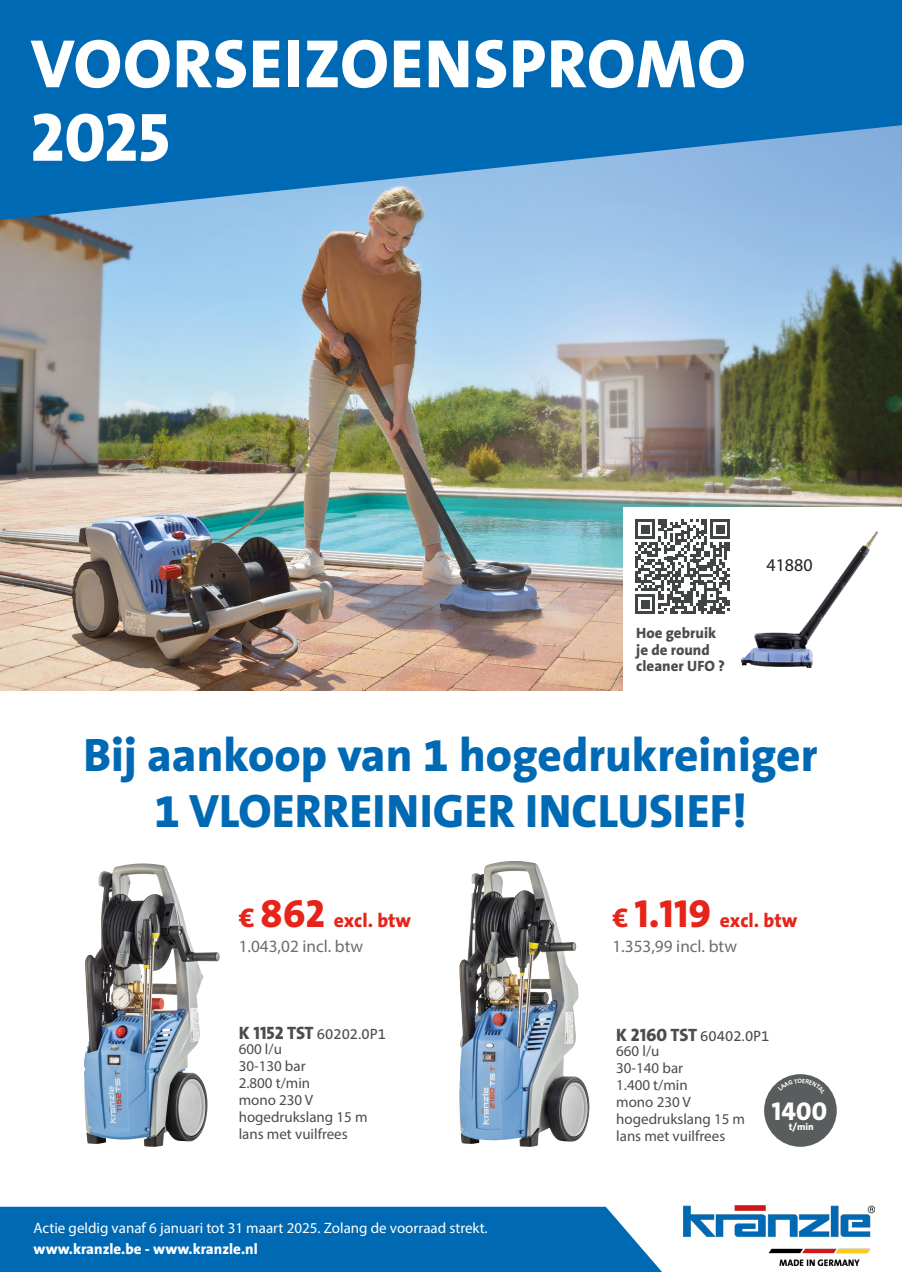
<style>
.page{position:relative;width:902px;height:1272px;background:#fff}
.page>*{position:absolute;margin:0;border:0;box-sizing:border-box;transform-origin:0 0}
.Titel_2{font:69px/73.5px "The Sans LP8 Ex Bld";letter-spacing:.015em;color:#fff}
.t1{font:800 47.1px "The Sans B W8";color:#0069b4}
.t2{font:25.95px "The Sans LP8 Ex Bld";color:#fff}
.t3{font:19.5px "The Sans LP8 Ex Bld";color:#e72419}
.Bekijk_de_video{font:18px "Myriad Pro";color:#231f20}
.t4{font:17.25px "Myriad Pro";color:#6c6d70}
.t5{font:15px "Myriad Pro";color:#4b4c4d}
.t6{font:15px "Myriad Pro";color:#fff}
.t7{font:15px "The Sans B5 Plain";color:#4b4c4d}
.t8{font:15px/16.2px "The Sans LP8 Ex Bld";color:#4b4c4d}
.t9{font:15px "The Sans LP8 Ex Bld";color:#fff}
.t10{font:9.9px "The Sans LP8 Ex Bld";color:#fff}
.s1{font-size:27px}
.s2{font-size:39.3px}
.s3{font-family:"The Sans LP8 Ex Bld";font-size:18px}
</style>
<div class="page">
<div style="left:0;top:1206px;width:661px;height:65px;background:#0069b4"></div>
<img style="left:0;top:220px;width:901px;height:470px">
<img style="left:84px;top:863px;width:136px;height:283px">
<img style="left:459px;top:861px;width:131px;height:285px">
<div style="left:764px;top:1074px;width:72px;height:72px;background:#595d5d;border-radius:50%"></div>
<div style="left:623px;top:507px;width:278px;height:188px;background:#fff"></div>
<svg style="left:635px;top:519px;width:95px;height:95px"></svg>
<svg style="left:0;top:0;width:901px;height:220px;background:#1f7abd"></svg>
<img style="left:741px;top:531px;width:138px;height:137px">
<div style="left:764px;top:556px;width:50px;height:13px;background:#fff"></div>
<img style="left:683px;top:1205px;width:191px;height:59px">
<svg style="left:777px;top:1078px;width:48px;height:6px"></svg>
<p class="Titel_2" style="left:30px;top:33px;width:716px">VOORSEIZOENSPROMO<br>2025</p>
<p class="t8" style="left:636px;top:626px;width:90px">Hoe gebruik je de round cleaner UFO ?</p>
<p class="Bekijk_de_video" style="left:766px;top:553px;width:48px">41880</p>
<p class="t1" style="left:83px;top:724px;width:735px">Bij aankoop van 1 hogedrukreiniger</p>
<p class="t1" style="left:154px;top:781px;width:594px">1 VLOERREINIGER INCLUSIEF!</p>
<p class="t3" style="left:239px;top:907px;width:174px"><span class="s1">€</span> <span class="s2">862</span> excl. btw</p>
<p class="t4" style="left:239px;top:935px;width:126px">1.043,02 incl. btw</p>
<p class="t7" style="left:239px;top:1025px;width:149px"><span class="s3">K 1152 TST</span> 60202.0P1</p>
<p class="t5" style="left:239px;top:1039px;width:45px">600 l/u</p>
<p class="t5" style="left:239px;top:1056px;width:68px">30-130 bar</p>
<p class="t5" style="left:239px;top:1073px;width:73px">2.800 t/min</p>
<p class="t5" style="left:239px;top:1090px;width:76px">mono 230 V</p>
<p class="t5" style="left:239px;top:1107px;width:130px">hogedrukslang 15 m</p>
<p class="t5" style="left:239px;top:1124px;width:111px">lans met vuilfrees</p>
<h1 class="t6" style="left:34px;top:1219px;width:455px">Actie geldig vanaf 6 januari tot 31 maart 2025. Zolang de voorraad strekt.</h1>
<h1 class="t9" style="left:34px;top:1239px;width:226px">www.kranzle.be - www.kranzle.nl</h1>
<p class="t3" style="left:612px;top:907px;width:186px"><span class="s1">€</span> <span class="s2">1.119</span> excl. btw</p>
<p class="t4" style="left:612px;top:935px;width:126px">1.353,99 incl. btw</p>
<p class="t7" style="left:616px;top:1028px;width:155px"><span class="s3">K 2160 TST</span> 60402.0P1</p>
<p class="t5" style="left:616px;top:1041px;width:45px">660 l/u</p>
<p class="t5" style="left:616px;top:1058px;width:68px">30-140 bar</p>
<p class="t5" style="left:616px;top:1075px;width:73px">1.400 t/min</p>
<p class="t5" style="left:616px;top:1092px;width:76px">mono 230 V</p>
<p class="t5" style="left:616px;top:1109px;width:130px">hogedrukslang 15 m</p>
<p class="t5" style="left:616px;top:1126px;width:111px">lans met vuilfrees</p>
<p class="t2" style="left:771px;top:1093px;width:57px">1400</p>
<p class="t10" style="left:788px;top:1119px;width:26px">t/min</p>
</div>
